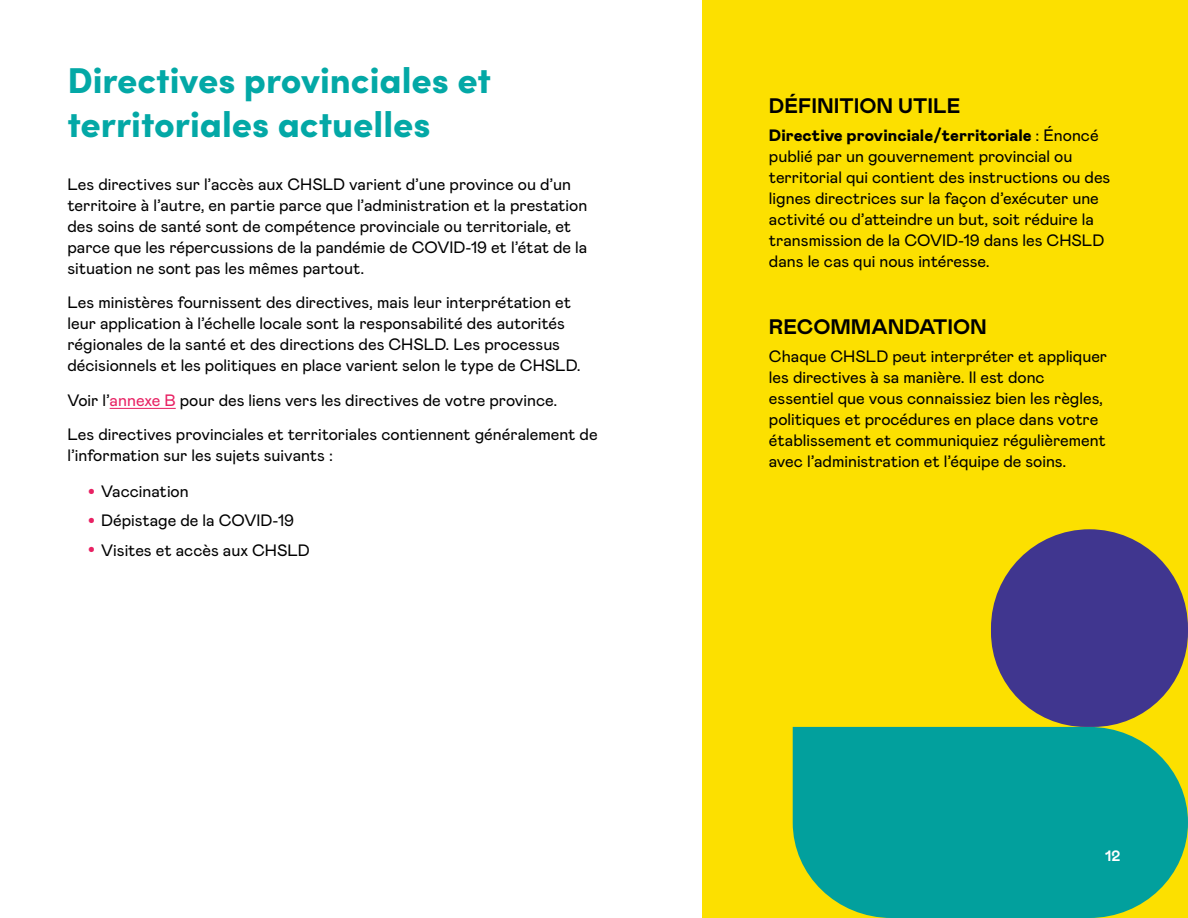
<style>
.page{position:relative;width:1188px;height:918px;background:#fff}
.page>*{position:absolute;margin:0;border:0;box-sizing:border-box;transform-origin:0 0}
.t1{font:900 36px/43.2px "Sofia Pro";color:#03a8a6}
.t2{font:700 21px "Mabry Pro";color:#000}
.t3{font:16.5px/21px "Mabry Pro";color:#000}
.t4{font:700 15px "Mabry Pro";color:#fff}
.s1{color:#e82163}
.s2{font-family:"Arial";font-size:21px;color:#e82163}
.s3{font-weight:900}
</style>
<div class="page">
<div style="left:702px;top:0;width:486px;height:918px;background:#fce000"></div>
<svg style="left:793px;top:727px;width:395px;height:191px;background:#16a590"></svg>
<hr style="left:110px;top:408px;width:66px;height:1px;background:#e82163">
<div style="left:991px;top:529px;width:197px;height:198px;background:#40368f;border-radius:97px"></div>
<h1 class="t1" style="left:68px;top:56px;width:425px">Directives provinciales et territoriales actuelles</h1>
<p class="t3" style="left:68px;top:173px;width:521px">Les directives sur l’accès aux CHSLD varient d’une province ou d’un territoire à l’autre, en partie parce que l’administration et la prestation des soins de santé sont de compétence provinciale ou territoriale, et parce que les répercussions de la pandémie de COVID-19 et l’état de la situation ne sont pas les mêmes partout.</p>
<p class="t3" style="left:68px;top:291px;width:515px">Les ministères fournissent des directives, mais leur interprétation et leur application à l’échelle locale sont la responsabilité des autorités régionales de la santé et des directions des CHSLD. Les processus décisionnels et les politiques en place varient selon le type de CHSLD.</p>
<p class="t3" style="left:67px;top:382px;width:532px;line-height:34.5px">Voir l’<span class="s1">annexe B</span> pour des liens vers les directives de votre province.<br>Les directives provinciales et territoriales contiennent généralement de</p>
<p class="t3" style="left:67px;top:444px;width:267px">l’information sur les sujets suivants :</p>
<p class="t3" style="left:88px;top:480px;width:103px"><span class="s2">•</span> Vaccination</p>
<p class="t3" style="left:88px;top:509px;width:208px"><span class="s2">•</span> Dépistage de la COVID-19</p>
<p class="t3" style="left:88px;top:539px;width:224px"><span class="s2">•</span> Visites et accès aux CHSLD</p>
<p class="t2" style="left:769px;top:91px;width:193px">DÉFINITION UTILE</p>
<p class="t3" style="left:769px;top:124px;width:343px"><span class="s3">Directive provinciale/territoriale</span> : Énoncé publié par un gouvernement provincial ou territorial qui contient des instructions ou des lignes directrices sur la façon d’exécuter une activité ou d’atteindre un but, soit réduire la transmission de la COVID-19 dans les CHSLD dans le cas qui nous intéresse.</p>
<p class="t2" style="left:769px;top:312px;width:219px">RECOMMANDATION</p>
<p class="t3" style="left:769px;top:345px;width:340px">Chaque CHSLD peut interpréter et appliquer les directives à sa manière. Il est donc essentiel que vous connaissiez bien les règles, politiques et procédures en place dans votre établissement et communiquiez régulièrement avec l’administration et l’équipe de soins.</p>
<p class="t4" style="left:1105px;top:845px;width:17px">12</p>
</div>
